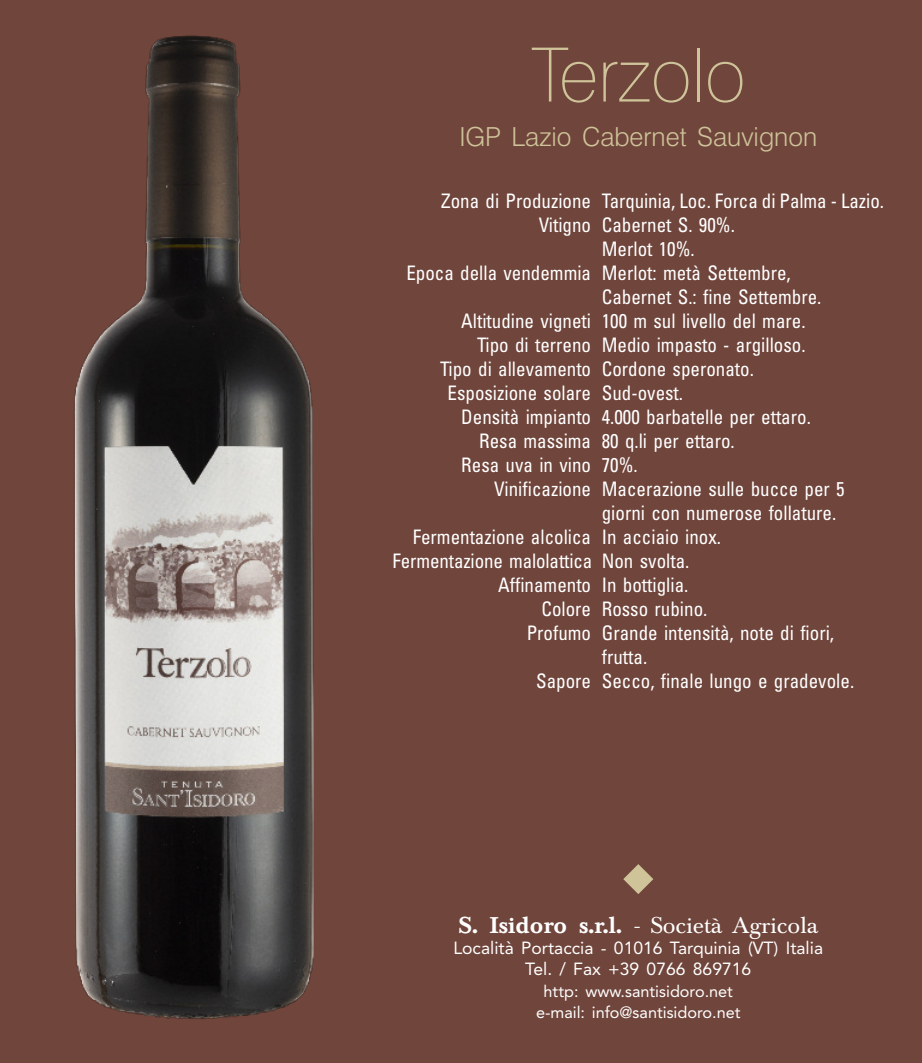
<style>
.page{position:relative;width:922px;height:1063px;background:#fff}
.page>*{position:absolute;margin:0;border:0;box-sizing:border-box;transform-origin:0 0}
.t1{font:100 75px "Swiss 721 BT";color:#cec399}
.t2{font:300 26.25px "Swiss 721 BT";color:#cec399}
.t3{font:22.5px "Baskerville BE";color:#fff;scale:1.05 1}
.t4{font:condensed 20px "Univers";color:#fff;scale:.95 1}
.t5{font:17.5px/21.2px "Avenir";color:#fff;text-align:center}
.t6{font:16.25px/21.2px "Avenir";color:#fff;text-align:center}
.s1{font-weight:500}
</style>
<div class="page">
<div style="left:0;top:0;width:921px;height:1063px;background:#70453b"></div>
<img style="left:74px;top:35px;width:240px;height:985px">
<svg style="left:623px;top:864px;width:30px;height:30px"></svg>
<h1 class="t1" style="left:530px;top:48px;width:216px">Terzolo</h1>
<h2 class="t2" style="left:459px;top:128px;width:359px">IGP Lazio Cabernet Sauvignon</h2>
<p class="t4" style="left:441px;top:194px;width:467px">Zona di Produzione Tarquinia, Loc. Forca di Palma - Lazio.</p>
<p class="t4" style="left:538px;top:218px;width:208px">Vitigno Cabernet S. 90%.</p>
<p class="t4" style="left:601px;top:242px;width:99px">Merlot 10%.</p>
<p class="t4" style="left:406px;top:266px;width:406px">Epoca della vendemmia Merlot: metà Settembre,</p>
<p class="t4" style="left:601px;top:290px;width:233px">Cabernet S.: fine Settembre.</p>
<p class="t4" style="left:461px;top:314px;width:364px">Altitudine vigneti 100 m sul livello del mare.</p>
<p class="t4" style="left:477px;top:338px;width:347px">Tipo di terreno Medio impasto - argilloso.</p>
<p class="t4" style="left:440px;top:362px;width:331px">Tipo di allevamento Cordone speronato.</p>
<p class="t4" style="left:447px;top:386px;width:249px">Esposizione solare Sud-ovest.</p>
<p class="t4" style="left:461px;top:410px;width:369px">Densità impianto 4.000 barbatelle per ettaro.</p>
<p class="t4" style="left:479px;top:434px;width:270px">Resa massima 80 q.li per ettaro.</p>
<p class="t4" style="left:461px;top:458px;width:187px">Resa uva in vino 70%.</p>
<p class="t4" style="left:494px;top:482px;width:370px">Vinificazione Macerazione sulle bucce per 5</p>
<p class="t4" style="left:601px;top:506px;width:248px">giorni con numerose follature.</p>
<p class="t4" style="left:412px;top:530px;width:326px">Fermentazione alcolica In acciaio inox.</p>
<p class="t4" style="left:392px;top:554px;width:314px">Fermentazione malolattica Non svolta.</p>
<p class="t4" style="left:498px;top:578px;width:202px">Affinamento In bottiglia.</p>
<p class="t4" style="left:541px;top:602px;width:176px">Colore Rosso rubino.</p>
<p class="t4" style="left:526px;top:626px;width:325px">Profumo Grande intensità, note di fiori,</p>
<p class="t4" style="left:601px;top:650px;width:49px">frutta.</p>
<p class="t4" style="left:536px;top:674px;width:336px">Sapore Secco, finale lungo e gradevole.</p>
<p class="t3" style="left:458px;top:916px;width:344px"><span class="s1">S. Isidoro s.r.l.</span> - Società Agricola</p>
<p class="t5" style="left:453px;top:937px;width:371px">Località Portaccia - 01016 Tarquinia (VT) Italia<br>Tel. / Fax +39 0766 869716</p>
<p class="t6" style="left:536px;top:980px;width:206px">http: www.santisidoro.net e-mail: info@santisidoro.net</p>
</div>
